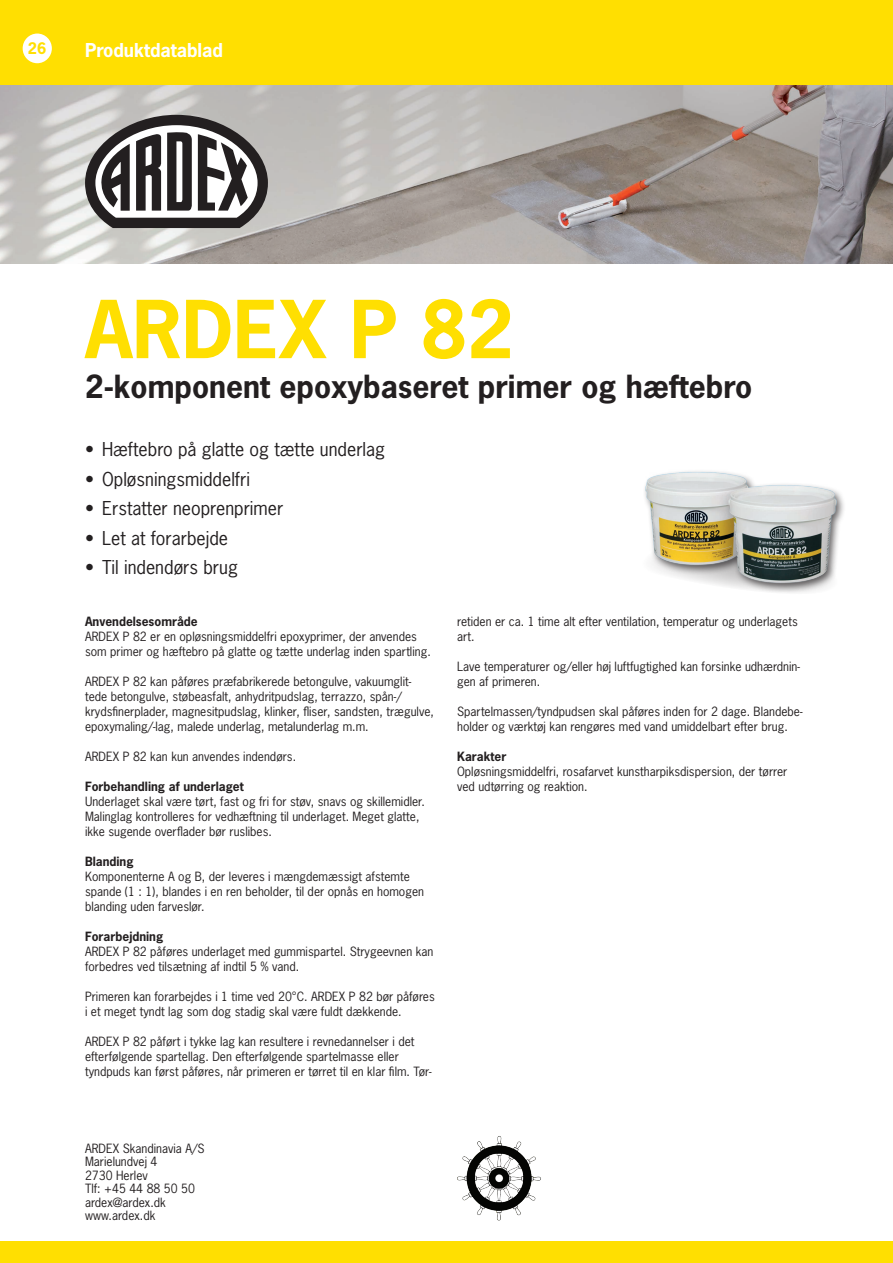
<style>
.page{position:relative;width:893px;height:1263px;background:#fff}
.page>*{position:absolute;margin:0;border:0;box-sizing:border-box;transform-origin:0 0}
.t1{font:700 75px "News Gothic Std";color:#ffdf01}
.t2{font:700 30px "News Gothic Std";color:#231f20}
.t3{font:18px "News Gothic Std";color:#231f20}
.t4{font:700 18px "News Gothic Std";color:#fff}
.t5{font:700 15px "News Gothic Std";color:#ffdf01}
.t6{font:12px/15px "News Gothic Std";color:#231f20}
.t7{font:700 12px "News Gothic Std";color:#231f20}
</style>
<div class="page">
<img style="left:0;top:85px;width:893px;height:179px">
<div style="left:0;top:1242px;width:893px;height:21px;background:#ffdf01"></div>
<div style="left:0;top:0;width:893px;height:85px;background:#ffdf01"></div>
<svg style="left:85px;top:115px;width:183px;height:113px"></svg>
<div style="left:23px;top:34px;width:29px;height:29px;background:#fff;border-radius:50%"></div>
<div style="left:643px;top:469px;width:204px;height:124px;background:#231f20;opacity:.7"></div>
<img style="left:644px;top:469px;width:196px;height:117px">
<img style="left:457px;top:1136px;width:84px;height:84px">
<p class="t5" style="left:28px;top:39px;width:20px">26</p>
<h3 class="t4" style="left:85px;top:38px;width:139px">Produktdatablad</h3>
<h1 class="t1" style="left:85px;top:280px;width:430px">ARDEX P 82</h1>
<h2 class="t2" style="left:85px;top:366px;width:669px">2-komponent epoxybaseret primer og hæftebro</h2>
<h3 class="t3" style="left:85px;top:438px;width:302px">• Hæftebro på glatte og tætte underlag</h3>
<h3 class="t3" style="left:85px;top:467px;width:167px">• Opløsningsmiddelfri</h3>
<h3 class="t3" style="left:85px;top:497px;width:200px">• Erstatter neoprenprimer</h3>
<h3 class="t3" style="left:85px;top:526px;width:145px">• Let at forarbejde</h3>
<h3 class="t3" style="left:85px;top:556px;width:154px">• Til indendørs brug</h3>
<p class="t7" style="left:85px;top:613px;width:114px">Anvendelsesområde</p>
<p class="t6" style="left:85px;top:629px;width:347px">ARDEX P 82 er en opløsningsmiddelfri epoxyprimer, der anvendes som primer og hæftebro på glatte og tætte underlag inden spartling.</p>
<p class="t6" style="left:85px;top:674px;width:350px">ARDEX P 82 kan påføres præfabrikerede betongulve, vakuumglit&shy;tede betongulve, støbeasfalt, anhydritpudslag, terrazzo, spån-/ krydsfinerplader, magnesitpudslag, klinker, fliser, sandsten, trægulve, epoxymaling/-lag, malede underlag, metalunderlag m.m.</p>
<p class="t6" style="left:85px;top:749px;width:213px">ARDEX P 82 kan kun anvendes indendørs.</p>
<p class="t7" style="left:85px;top:778px;width:160px">Forbehandling af underlaget</p>
<p class="t6" style="left:85px;top:794px;width:341px">Underlaget skal være tørt, fast og fri for støv, snavs og skillemidler.<br>Malinglag kontrolleres for vedhæftning til underlaget. Meget glatte, ikke sugende overflader bør ruslibes.</p>
<p class="t7" style="left:85px;top:853px;width:50px">Blanding</p>
<p class="t6" style="left:85px;top:869px;width:340px">Komponenterne A og B, der leveres i mængdemæssigt afstemte spande (1 : 1), blandes i en ren beholder, til der opnås en homogen blanding uden farveslør.</p>
<p class="t7" style="left:85px;top:928px;width:80px">Forarbejdning</p>
<p class="t6" style="left:85px;top:944px;width:350px">ARDEX P 82 påføres underlaget med gummispartel. Strygeevnen kan forbedres ved tilsætning af indtil 5 % vand.</p>
<p class="t6" style="left:85px;top:989px;width:351px">Primeren kan forarbejdes i 1 time ved 20°C. ARDEX P 82 bør påføres i et meget tyndt lag som dog stadig skal være fuldt dækkende.</p>
<p class="t6" style="left:85px;top:1034px;width:348px">ARDEX P 82 påført i tykke lag kan resultere i revnedannelser i det efterfølgende spartellag. Den efterfølgende spartelmasse eller tyndpuds kan først påføres, når primeren er tørret til en klar film. Tør-</p>
<p class="t6" style="left:457px;top:614px;width:342px">retiden er ca. 1 time alt efter ventilation, temperatur og underlagets art.</p>
<p class="t6" style="left:457px;top:659px;width:344px">Lave temperaturer og/eller høj luftfugtighed kan forsinke udhærdnin&shy;gen af primeren.</p>
<p class="t6" style="left:457px;top:704px;width:347px">Spartelmassen/tyndpudsen skal påføres inden for 2 dage. Blandebe&shy;holder og værktøj kan rengøres med vand umiddelbart efter brug.</p>
<p class="t7" style="left:457px;top:748px;width:51px">Karakter</p>
<p class="t6" style="left:457px;top:764px;width:332px">Opløsningsmiddelfri, rosafarvet kunstharpiksdispersion, der tørrer ved udtørring og reaktion.</p>
<p class="t6" style="left:85px;top:1141px;width:121px;line-height:13.5px">ARDEX Skandinavia A/S<br>Marielundvej 4<br>2730 Herlev<br>Tlf: +45 44 88 50 50 ardex@ardex.dk www.ardex.dk</p>
</div>
